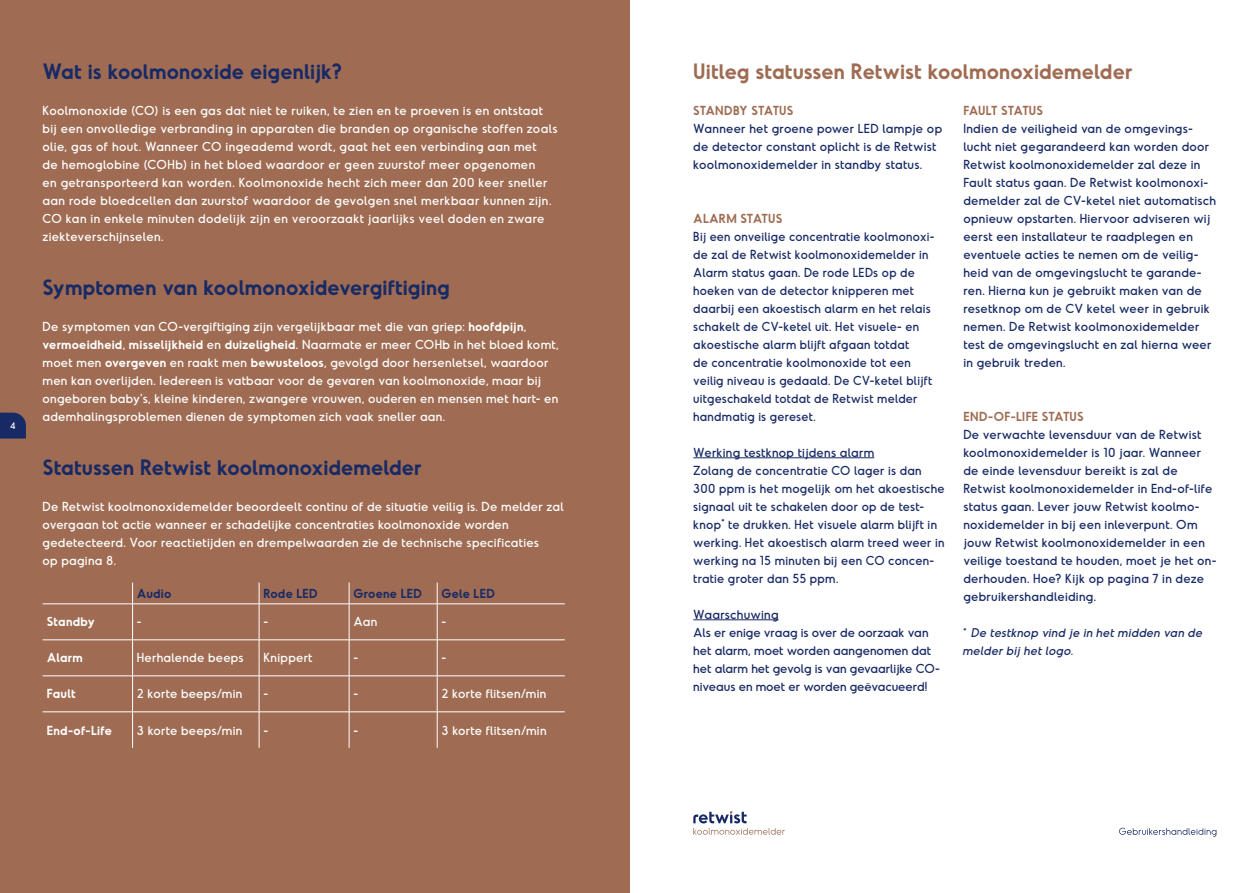
<style>
.page{position:relative;width:1259px;height:893px;background:#fff}
.page>*{position:absolute;margin:0;border:0;box-sizing:border-box;transform-origin:0 0}
.t1{font:600 21px "Odudo";letter-spacing:.005em;color:#182a65}
.t2{font:600 21px "Odudo";letter-spacing:.005em;color:#9f6c53}
.t3{font:12.3px/18px "Odudo";letter-spacing:.02em;color:#182a65}
.t4{font:12.3px/18px "Odudo";letter-spacing:.025em;color:#fff}
.t5{font:600 12.3px "Odudo";letter-spacing:.01em;color:#9f6c53}
.t6{font:600 12.3px "Odudo";letter-spacing:.02em;color:#182a65}
.t7{font:600 12.3px "Odudo";letter-spacing:.025em;color:#fff}
.t8{font:600 12.3px "Odudo";letter-spacing:-.02em;color:#9f6c53}
.t9{font:italic 12px/18px "Odudo";letter-spacing:.02em;color:#182a65}
.t10{font:9px "Odudo";color:#fff}
.s1{font-weight:600}
</style>
<div class="page">
<div style="left:0;top:0;width:629px;height:893px;background:#9f6c53"></div>
<svg style="left:132px;top:583px;width:1px;height:21px"></svg>
<svg style="left:259px;top:583px;width:1px;height:21px"></svg>
<svg style="left:349px;top:583px;width:1px;height:21px"></svg>
<svg style="left:437px;top:583px;width:1px;height:21px"></svg>
<hr style="left:43px;top:604px;width:90px;height:1px;background:#fff">
<hr style="left:133px;top:604px;width:126px;height:1px;background:#fff">
<hr style="left:132px;top:604px;width:1px;height:36px;background:#fff">
<hr style="left:259px;top:604px;width:90px;height:1px;background:#fff">
<hr style="left:259px;top:604px;width:1px;height:36px;background:#fff">
<hr style="left:349px;top:604px;width:88px;height:1px;background:#fff">
<hr style="left:349px;top:604px;width:1px;height:36px;background:#fff">
<hr style="left:437px;top:604px;width:128px;height:1px;background:#fff">
<hr style="left:437px;top:604px;width:1px;height:36px;background:#fff">
<hr style="left:43px;top:640px;width:90px;height:1px;background:#fff">
<hr style="left:133px;top:640px;width:126px;height:1px;background:#fff">
<hr style="left:132px;top:640px;width:1px;height:36px;background:#fff">
<hr style="left:259px;top:640px;width:90px;height:1px;background:#fff">
<hr style="left:259px;top:640px;width:1px;height:36px;background:#fff">
<hr style="left:349px;top:640px;width:88px;height:1px;background:#fff">
<hr style="left:349px;top:640px;width:1px;height:36px;background:#fff">
<hr style="left:437px;top:640px;width:128px;height:1px;background:#fff">
<hr style="left:437px;top:640px;width:1px;height:36px;background:#fff">
<hr style="left:43px;top:676px;width:90px;height:1px;background:#fff">
<hr style="left:133px;top:676px;width:126px;height:1px;background:#fff">
<hr style="left:132px;top:676px;width:1px;height:36px;background:#fff">
<hr style="left:259px;top:676px;width:90px;height:1px;background:#fff">
<hr style="left:259px;top:676px;width:1px;height:36px;background:#fff">
<hr style="left:349px;top:676px;width:88px;height:1px;background:#fff">
<hr style="left:349px;top:676px;width:1px;height:36px;background:#fff">
<hr style="left:437px;top:676px;width:128px;height:1px;background:#fff">
<hr style="left:437px;top:676px;width:1px;height:36px;background:#fff">
<hr style="left:43px;top:712px;width:90px;height:1px;background:#fff">
<hr style="left:133px;top:712px;width:126px;height:1px;background:#fff">
<hr style="left:132px;top:712px;width:1px;height:36px;background:#fff">
<hr style="left:259px;top:712px;width:90px;height:1px;background:#fff">
<hr style="left:259px;top:712px;width:1px;height:36px;background:#fff">
<hr style="left:349px;top:712px;width:88px;height:1px;background:#fff">
<hr style="left:349px;top:712px;width:1px;height:36px;background:#fff">
<hr style="left:437px;top:712px;width:128px;height:1px;background:#fff">
<hr style="left:437px;top:712px;width:1px;height:36px;background:#fff">
<hr style="left:693px;top:457px;width:181px;height:1px;background:#182a65">
<hr style="left:693px;top:619px;width:85px;height:1px;background:#182a65">
<svg style="left:1119px;top:828px;width:97px;height:9px"></svg>
<svg style="left:0;top:413px;width:26px;height:26px"></svg>
<svg style="left:693px;top:811px;width:92px;height:24px"></svg>
<p class="t10" style="left:10px;top:422px;width:7px">4</p>
<h1 class="t1" style="left:43px;top:62px;width:301px">Wat is koolmonoxide eigenlijk?</h1>
<p class="t4" style="left:43px;top:102px;width:516px">Koolmonoxide (CO) is een gas dat niet te ruiken, te zien en te proeven is en ontstaat bij een onvolledige verbranding in apparaten die branden op organische stoffen zoals olie, gas of hout. Wanneer CO ingeademd wordt, gaat het een verbinding aan met<br>de hemoglobine (COHb) in het bloed waardoor er geen zuurstof meer opgenomen<br>en getransporteerd kan worden. Koolmonoxide hecht zich meer dan 200 keer sneller aan rode bloedcellen dan zuurstof waardoor de gevolgen snel merkbaar kunnen zijn.<br>CO kan in enkele minuten dodelijk zijn en veroorzaakt jaarlijks veel doden en zware ziekteverschijnselen.</p>
<h1 class="t1" style="left:43px;top:278px;width:409px">Symptomen van koolmonoxidevergiftiging</h1>
<p class="t4" style="left:43px;top:318px;width:518px">De symptomen van CO-vergiftiging zijn vergelijkbaar met die van griep: <span class="s1">hoofdpijn</span>, <span class="s1">vermoeidheid</span>, <span class="s1">misselijkheid</span> en <span class="s1">duizeligheid</span>. Naarmate er meer COHb in het bloed komt, moet men <span class="s1">overgeven</span> en raakt men <span class="s1">bewusteloos</span>, gevolgd door hersenletsel, waardoor men kan overlijden. Iedereen is vatbaar voor de gevaren van koolmonoxide, maar bij ongeboren baby’s, kleine kinderen, zwangere vrouwen, ouderen en mensen met hart- en ademhalingsproblemen dienen de symptomen zich vaak sneller aan.</p>
<h1 class="t1" style="left:43px;top:458px;width:381px">Statussen Retwist koolmonoxidemelder</h1>
<p class="t4" style="left:43px;top:498px;width:523px">De Retwist koolmonoxidemelder beoordeelt continu of de situatie veilig is. De melder zal overgaan tot actie wanneer er schadelijke concentraties koolmonoxide worden gedetecteerd. Voor reactietijden en drempelwaarden zie de technische specificaties<br>op pagina 8.</p>
<p class="t6" style="left:137px;top:588px;width:36px">Audio</p>
<p class="t6" style="left:263px;top:588px;width:56px">Rode LED</p>
<p class="t6" style="left:353px;top:588px;width:70px">Groene LED</p>
<p class="t6" style="left:441px;top:588px;width:55px">Gele LED</p>
<p class="t7" style="left:47px;top:617px;width:50px">Standby</p>
<p class="t4" style="left:137px;top:614px;width:6px">-</p>
<p class="t4" style="left:263px;top:614px;width:6px">-</p>
<p class="t4" style="left:353px;top:614px;width:25px">Aan</p>
<p class="t4" style="left:441px;top:614px;width:6px">-</p>
<p class="t7" style="left:47px;top:653px;width:37px">Alarm</p>
<p class="t4" style="left:137px;top:650px;width:108px">Herhalende beeps</p>
<p class="t4" style="left:263px;top:650px;width:51px">Knippert</p>
<p class="t4" style="left:353px;top:650px;width:6px">-</p>
<p class="t4" style="left:441px;top:650px;width:6px">-</p>
<p class="t7" style="left:47px;top:689px;width:30px">Fault</p>
<p class="t4" style="left:137px;top:686px;width:107px">2 korte beeps/min</p>
<p class="t4" style="left:263px;top:686px;width:6px">-</p>
<p class="t4" style="left:353px;top:686px;width:6px">-</p>
<p class="t4" style="left:441px;top:686px;width:106px">2 korte flitsen/min</p>
<p class="t7" style="left:47px;top:725px;width:67px">End-of-Life</p>
<p class="t4" style="left:137px;top:722px;width:107px">3 korte beeps/min</p>
<p class="t4" style="left:263px;top:722px;width:6px">-</p>
<p class="t4" style="left:353px;top:722px;width:6px">-</p>
<p class="t4" style="left:441px;top:722px;width:107px">3 korte flitsen/min</p>
<h1 class="t2" style="left:693px;top:62px;width:441px">Uitleg statussen Retwist koolmonoxidemelder</h1>
<p class="t5" style="left:693px;top:105px;width:102px">STANDBY STATUS</p>
<p class="t3" style="left:693px;top:120px;width:250px">Wanneer het groene power LED lampje op de detector constant oplicht is de Retwist koolmonoxidemelder in standby status.</p>
<p class="t8" style="left:963px;top:105px;width:81px">FAULT STATUS</p>
<p class="t3" style="left:963px;top:120px;width:254px">Indien de veiligheid van de omgevings&shy;lucht niet gegarandeerd kan worden door Retwist koolmonoxidemelder zal deze in Fault status gaan. De Retwist koolmonoxi&shy;demelder zal de CV-ketel niet automatisch opnieuw opstarten. Hiervoor adviseren wij eerst een installateur te raadplegen en eventuele acties te nemen om de veilig&shy;heid van de omgevingslucht te garande&shy;ren. Hierna kun je gebruikt maken van de resetknop om de CV ketel weer in gebruik nemen. De Retwist koolmonoxidemelder test de omgevingslucht en zal hierna weer in gebruik treden.</p>
<p class="t5" style="left:693px;top:213px;width:90px">ALARM STATUS</p>
<p class="t3" style="left:693px;top:228px;width:243px">Bij een onveilige concentratie koolmonoxi&shy;de zal de Retwist koolmonoxidemelder in Alarm status gaan. De rode LEDs op de hoeken van de detector knipperen met daarbij een akoestisch alarm en het relais schakelt de CV-ketel uit. Het visuele- en akoestische alarm blijft afgaan totdat<br>de concentratie koolmonoxide tot een veilig niveau is gedaald. De CV-ketel blijft uitgeschakeld totdat de Retwist melder handmatig is gereset.</p>
<p class="t3" style="left:693px;top:444px;width:253px">Werking testknop tijdens alarm<br>Zolang de concentratie CO lager is dan 300 ppm is het mogelijk om het akoestische signaal uit te schakelen door op de test&shy;knop<sup>*</sup> te drukken. Het visuele alarm blijft in werking. Het akoestisch alarm treed weer in werking na 15 minuten bij een CO concen&shy;tratie groter dan 55 ppm.</p>
<p class="t3" style="left:693px;top:606px;width:248px">Waarschuwing<br>Als er enige vraag is over de oorzaak van het alarm, moet worden aangenomen dat het alarm het gevolg is van gevaarlijke CO&shy;niveaus en moet er worden geëvacueerd!</p>
<p class="t5" style="left:963px;top:411px;width:122px">END-OF-LIFE STATUS</p>
<p class="t3" style="left:963px;top:426px;width:254px">De verwachte levensduur van de Retwist koolmonoxidemelder is 10 jaar. Wanneer de einde levensduur bereikt is zal de Retwist koolmonoxidemelder in End-of-life status gaan. Lever jouw Retwist koolmo&shy;noxidemelder in bij een inleverpunt. Om jouw Retwist koolmonoxidemelder in een veilige toestand te houden, moet je het on&shy;derhouden. Hoe? Kijk op pagina 7 in deze gebruikershandleiding.</p>
<p class="t9" style="left:963px;top:624px;width:241px"><sup>*</sup> De testknop vind je in het midden van de melder bij het logo.</p>
</div>
